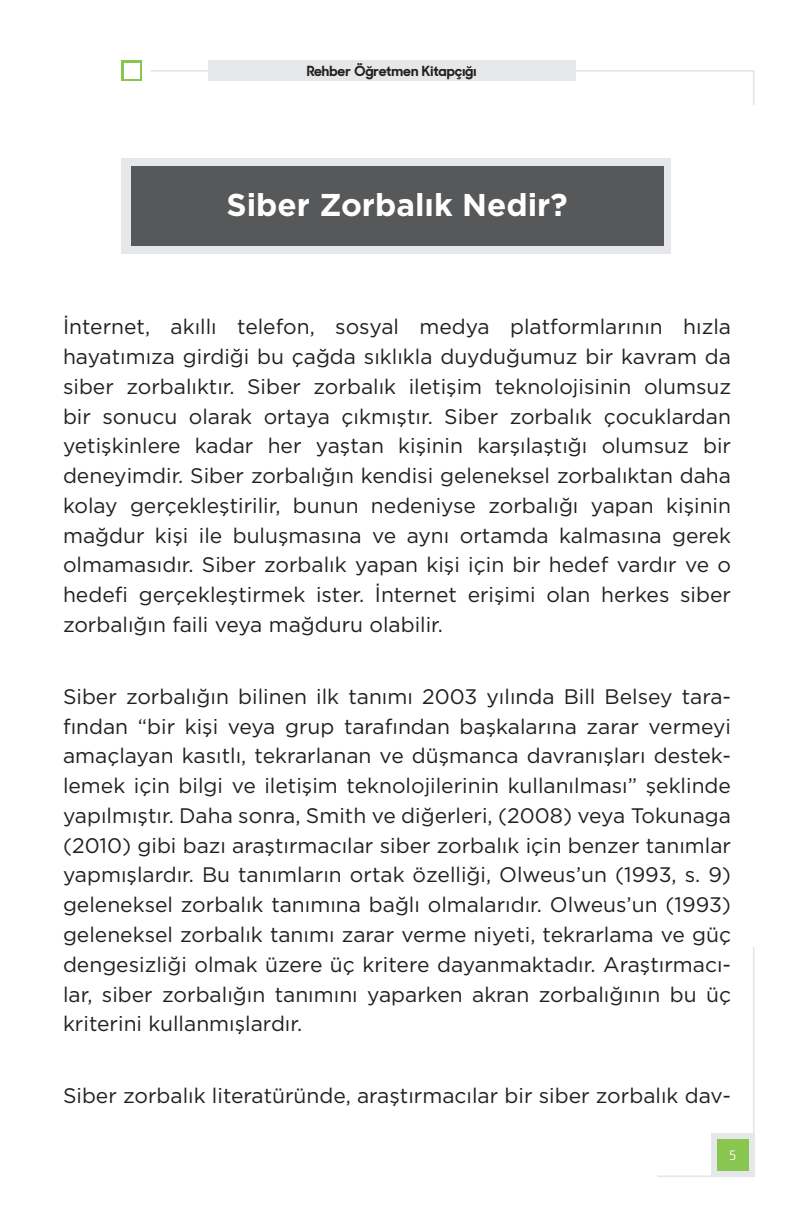
<style>
.page{position:relative;width:809px;height:1221px;background:#fff}
.page>*{position:absolute;margin:0;border:0;box-sizing:border-box;transform-origin:0 0}
.t1{font:700 31.5px "Gotham";color:#fff}
.t2{font:21px/29.8px "Gotham";color:#231f20;text-align:justify}
.t3{font:700 14px "Sharp Sans No 1";color:#231f20}
.t4{font:500 14px "Norpeth";color:#fff}
</style>
<div class="page">
<div style="left:122px;top:159px;width:549px;height:95px;background:#e6e7e9"></div>
<div style="left:131px;top:166px;width:532px;height:79px;background:#57585a"></div>
<svg style="left:121px;top:60px;width:21px;height:21px"></svg>
<div style="left:124px;top:63px;width:15px;height:15px;background:#fff"></div>
<svg style="left:575px;top:69px;width:180px;height:36px"></svg>
<hr style="left:150px;top:70px;width:58px;height:2px;background:#e6e7e9">
<svg style="left:657px;top:947px;width:98px;height:230px"></svg>
<div style="left:208px;top:60px;width:367px;height:21px;background:#e6e7e9"></div>
<p class="t3" style="left:307px;top:61px;width:171px">Rehber Öğretmen Kitapçığı</p>
<h1 class="t1" style="left:226px;top:186px;width:342px">Siber Zorbalık Nedir?</h1>
<p class="t2" style="left:63px;top:311px;width:669px">İnternet, akıllı telefon, sosyal medya platformlarının hızla hayatımıza girdiği bu çağda sıklıkla duyduğumuz bir kavram da siber zorbalıktır. Siber zorbalık iletişim teknolojisinin olumsuz bir sonucu olarak ortaya çıkmıştır. Siber zorbalık çocuklardan yetişkinlere kadar her yaştan kişinin karşılaştığı olumsuz bir deneyimdir. Siber zorbalığın kendisi geleneksel zorbalıktan daha kolay gerçekleştirilir, bunun nedeniyse zorbalığı yapan kişinin mağdur kişi ile buluşmasına ve aynı ortamda kalmasına gerek olmamasıdır. Siber zorbalık yapan kişi için bir hedef vardır ve o hedefi gerçekleştirmek ister. İnternet erişimi olan herkes siber zorbalığın faili veya mağduru olabilir.</p>
<p class="t2" style="left:63px;top:681px;width:669px">Siber zorbalığın bilinen ilk tanımı 2003 yılında Bill Belsey tara&shy;fından “bir kişi veya grup tarafından başkalarına zarar vermeyi amaçlayan kasıtlı, tekrarlanan ve düşmanca davranışları destek&shy;lemek için bilgi ve iletişim teknolojilerinin kullanılması” şeklinde yapılmıştır. Daha sonra, Smith ve diğerleri, (2008) veya Tokunaga (2010) gibi bazı araştırmacılar siber zorbalık için benzer tanımlar yapmışlardır. Bu tanımların ortak özelliği, Olweus’un (1993, s. 9) geleneksel zorbalık tanımına bağlı olmalarıdır. Olweus’un (1993) geleneksel zorbalık tanımı zarar verme niyeti, tekrarlama ve güç dengesizliği olmak üzere üç kritere dayanmaktadır. Araştırmacı&shy;lar, siber zorbalığın tanımını yaparken akran zorbalığının bu üç kriterini kullanmışlardır.</p>
<p class="t2" style="left:63px;top:1080px;width:669px">Siber zorbalık literatüründe, araştırmacılar bir siber zorbalık dav-</p>
<p class="t4" style="left:729px;top:1145px;width:8px">5</p>
</div>
